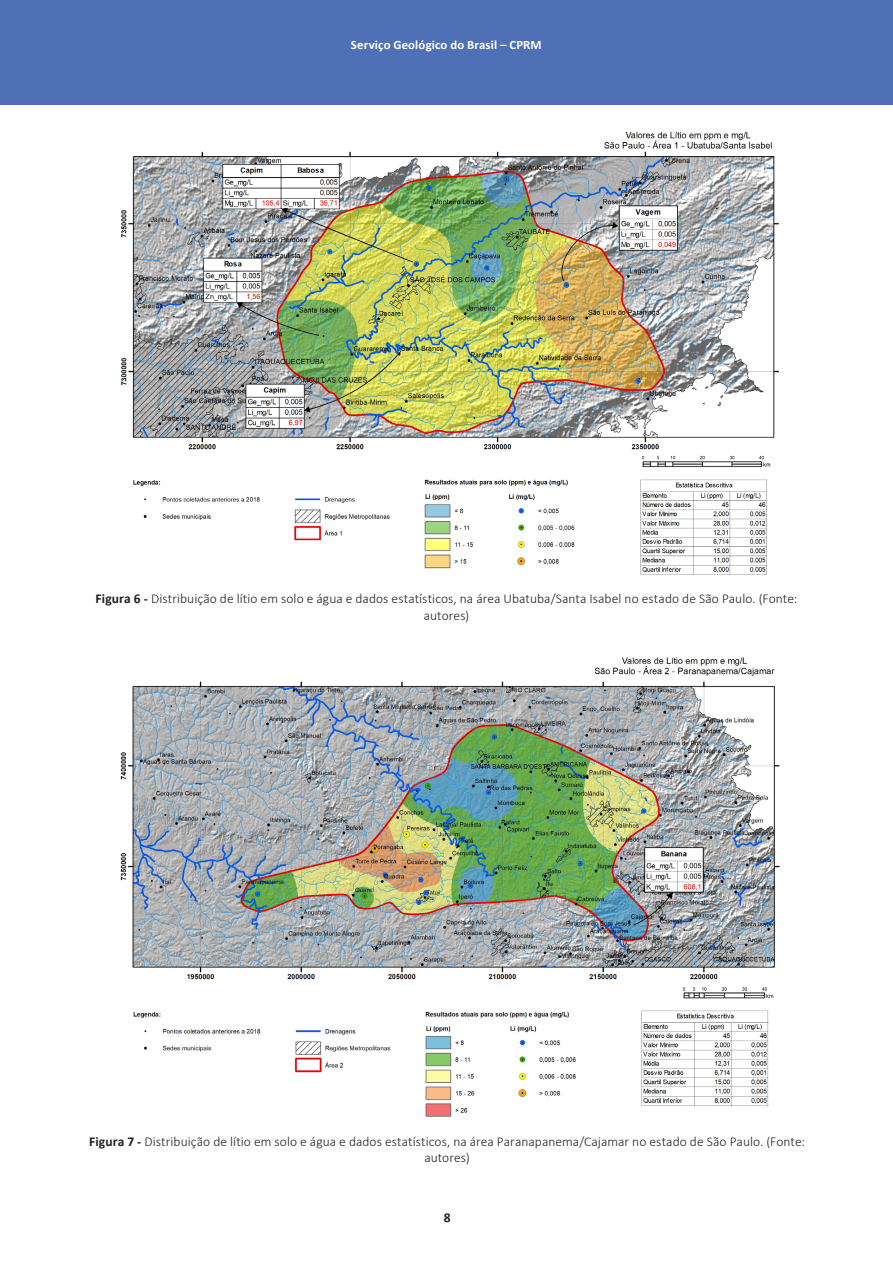
<style>
.page{position:relative;width:893px;height:1263px;background:#fff}
.page>*{position:absolute;margin:0;border:0;box-sizing:border-box;transform-origin:0 0}
.t1{font:300 13.5px/16.2px "Calibri";letter-spacing:.005em;color:#231f20;text-align:center}
.t2{font:700 13.5px "Calibri";color:#231f20}
.t3{font:700 12.75px "Calibri";letter-spacing:.015em;color:#fff}
.s1{font-weight:700}
</style>
<div class="page">
<div style="left:0;top:0;width:893px;height:105px;background:#4f6fb6"></div>
<img style="left:121px;top:131px;width:658px;height:444px">
<img style="left:120px;top:657px;width:660px;height:460px">
<p class="t3" style="left:351px;top:35px;width:192px">Serviço Geológico do Brasil – CPRM</p>
<p class="t1" style="left:96px;top:591px;width:703px"><span class="s1">Figura 6 -</span> Distribuição de lítio em solo e água e dados estatísticos, na área Ubatuba/Santa Isabel no estado de São Paulo. (Fonte: autores)</p>
<p class="t1" style="left:89px;top:1133px;width:717px"><span class="s1">Figura 7 -</span> Distribuição de lítio em solo e água e dados estatísticos, na área Paranapanema/Cajamar no estado de São Paulo. (Fonte: autores)</p>
<p class="t2" style="left:444px;top:1208px;width:8px">8</p>
</div>
